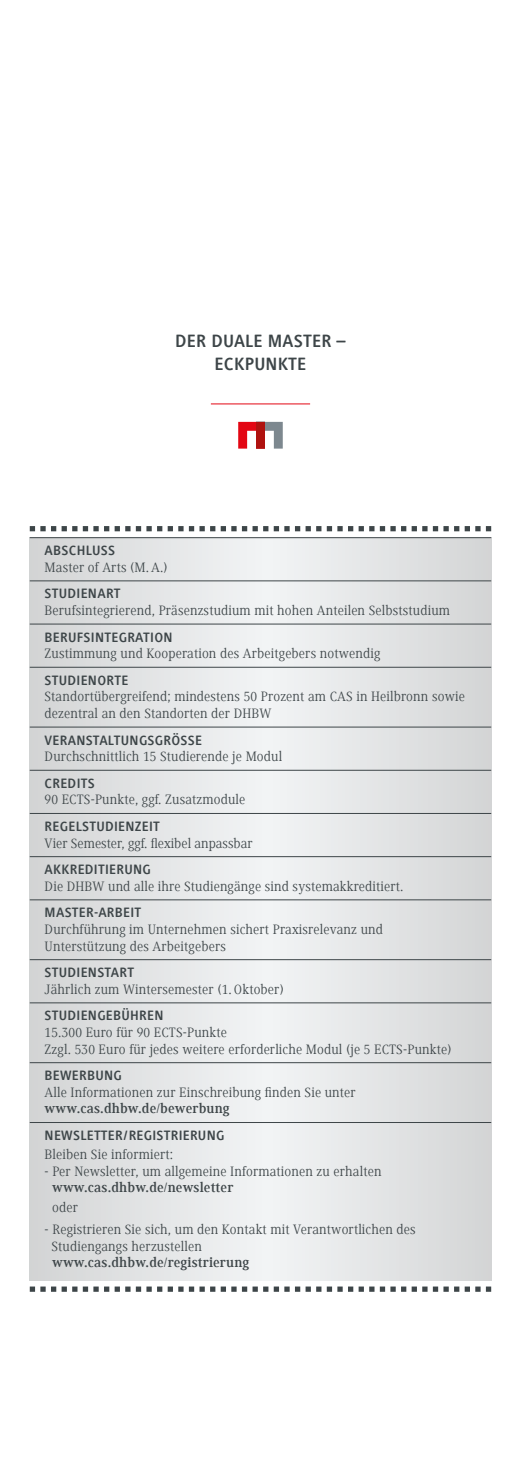
<style>
.page{position:relative;width:521px;height:1474px;background:#fff}
.page>*{position:absolute;margin:0;border:0;box-sizing:border-box;transform-origin:0 0}
.t1{font:700 18.38px/22.8px "Generis Simple Com";letter-spacing:.01em;color:#3d4548;text-align:center}
.t2{font:14px/16.6px "Generis Serif Com";letter-spacing:.01em;color:#3d4548}
.t3{font:700 14px "Generis Simple Com";letter-spacing:.02em;color:#3d4548}
.t4{font:700 14px "Generis Serif Com";letter-spacing:.01em;color:#3d4548}
</style>
<div class="page">
<hr style="left:211px;top:403px;width:99px;height:1px;background:#e30613">
<svg style="left:238px;top:422px;width:45px;height:26px"></svg>
<svg style="left:30px;top:538px;width:461px;height:742px;background:#e2e3e4"></svg>
<svg style="left:30px;top:526px;width:461px;height:5px"></svg>
<svg style="left:30px;top:1286px;width:461px;height:5px"></svg>
<hr style="left:30px;top:537px;width:461px;height:1px;background:#3d4548">
<hr style="left:30px;top:580px;width:461px;height:1px;background:#3d4548">
<hr style="left:30px;top:623px;width:461px;height:1px;background:#3d4548">
<hr style="left:30px;top:667px;width:461px;height:1px;background:#3d4548">
<hr style="left:30px;top:726px;width:461px;height:1px;background:#3d4548">
<hr style="left:30px;top:770px;width:461px;height:1px;background:#3d4548">
<hr style="left:30px;top:813px;width:461px;height:1px;background:#3d4548">
<hr style="left:30px;top:856px;width:461px;height:1px;background:#3d4548">
<hr style="left:30px;top:899px;width:461px;height:1px;background:#3d4548">
<hr style="left:30px;top:959px;width:461px;height:1px;background:#3d4548">
<hr style="left:30px;top:1002px;width:461px;height:1px;background:#3d4548">
<hr style="left:30px;top:1062px;width:461px;height:1px;background:#3d4548">
<hr style="left:30px;top:1122px;width:461px;height:1px;background:#3d4548">
<h1 class="t1" style="left:175px;top:330px;width:172px">DER DUALE MASTER –<br>ECKPUNKTE</h1>
<p class="t3" style="left:45px;top:543px;width:72px">ABSCHLUSS</p>
<p class="t2" style="left:45px;top:559px;width:125px">Master of Arts (M.A.)</p>
<p class="t3" style="left:45px;top:586px;width:77px">STUDIENART</p>
<p class="t2" style="left:45px;top:602px;width:407px">Berufsintegrierend, Präsenzstudium mit hohen Anteilen Selbststudium</p>
<p class="t3" style="left:45px;top:629px;width:129px">BERUFSINTEGRATION</p>
<p class="t2" style="left:45px;top:645px;width:337px">Zustimmung und Kooperation des Arbeitgebers notwendig</p>
<p class="t3" style="left:45px;top:672px;width:85px">STUDIENORTE</p>
<p class="t2" style="left:45px;top:688px;width:422px">Standortübergreifend; mindestens 50 Prozent am CAS in Heilbronn sowie dezentral an den Standorten der DHBW</p>
<p class="t3" style="left:45px;top:732px;width:159px">VERANSTALTUNGSGRÖSSE</p>
<p class="t2" style="left:45px;top:748px;width:239px">Durchschnittlich 15 Studierende je Modul</p>
<p class="t3" style="left:45px;top:775px;width:52px">CREDITS</p>
<p class="t2" style="left:45px;top:791px;width:202px">90 ECTS-Punkte, ggf. Zusatzmodule</p>
<p class="t3" style="left:45px;top:818px;width:117px">REGELSTUDIENZEIT</p>
<p class="t2" style="left:45px;top:834px;width:210px">Vier Semester, ggf. flexibel anpassbar</p>
<p class="t3" style="left:45px;top:861px;width:108px">AKKREDITIERUNG</p>
<p class="t2" style="left:45px;top:877px;width:360px">Die DHBW und alle ihre Studiengänge sind systemakkreditiert.</p>
<p class="t3" style="left:45px;top:905px;width:98px">MASTER-ARBEIT</p>
<p class="t2" style="left:45px;top:921px;width:340px">Durchführung im Unternehmen sichert Praxisrelevanz und<br>Unterstützung des Arbeitgebers</p>
<p class="t3" style="left:45px;top:964px;width:91px">STUDIENSTART</p>
<p class="t2" style="left:45px;top:980px;width:241px">Jährlich zum Wintersemester (1.Oktober)</p>
<p class="t3" style="left:45px;top:1008px;width:120px">STUDIENGEBÜHREN</p>
<p class="t2" style="left:45px;top:1024px;width:408px">15.300 Euro für 90 ECTS-Punkte<br>Zzgl. 530 Euro für jedes weitere erforderliche Modul (je 5 ECTS-Punkte)</p>
<p class="t3" style="left:45px;top:1067px;width:79px">BEWERBUNG</p>
<p class="t2" style="left:45px;top:1083px;width:313px">Alle Informationen zur Einschreibung finden Sie unter</p>
<p class="t4" style="left:45px;top:1100px;width:187px">www.cas.dhbw.de/bewerbung</p>
<p class="t3" style="left:45px;top:1127px;width:181px">NEWSLETTER/REGISTRIERUNG</p>
<p class="t2" style="left:45px;top:1146px;width:130px">Bleiben Sie informiert:</p>
<p class="t2" style="left:45px;top:1162px;width:338px">- Per Newsletter, um allgemeine Informationen zu erhalten</p>
<p class="t4" style="left:52px;top:1179px;width:183px">www.cas.dhbw.de/newsletter</p>
<p class="t2" style="left:52px;top:1199px;width:27px">oder</p>
<p class="t2" style="left:52px;top:1221px;width:366px;text-indent:-7px">- Registrieren Sie sich, um den Kontakt mit Verantwortlichen des<br>Studiengangs herzustellen</p>
<p class="t4" style="left:52px;top:1254px;width:199px">www.cas.dhbw.de/registrierung</p>
</div>
